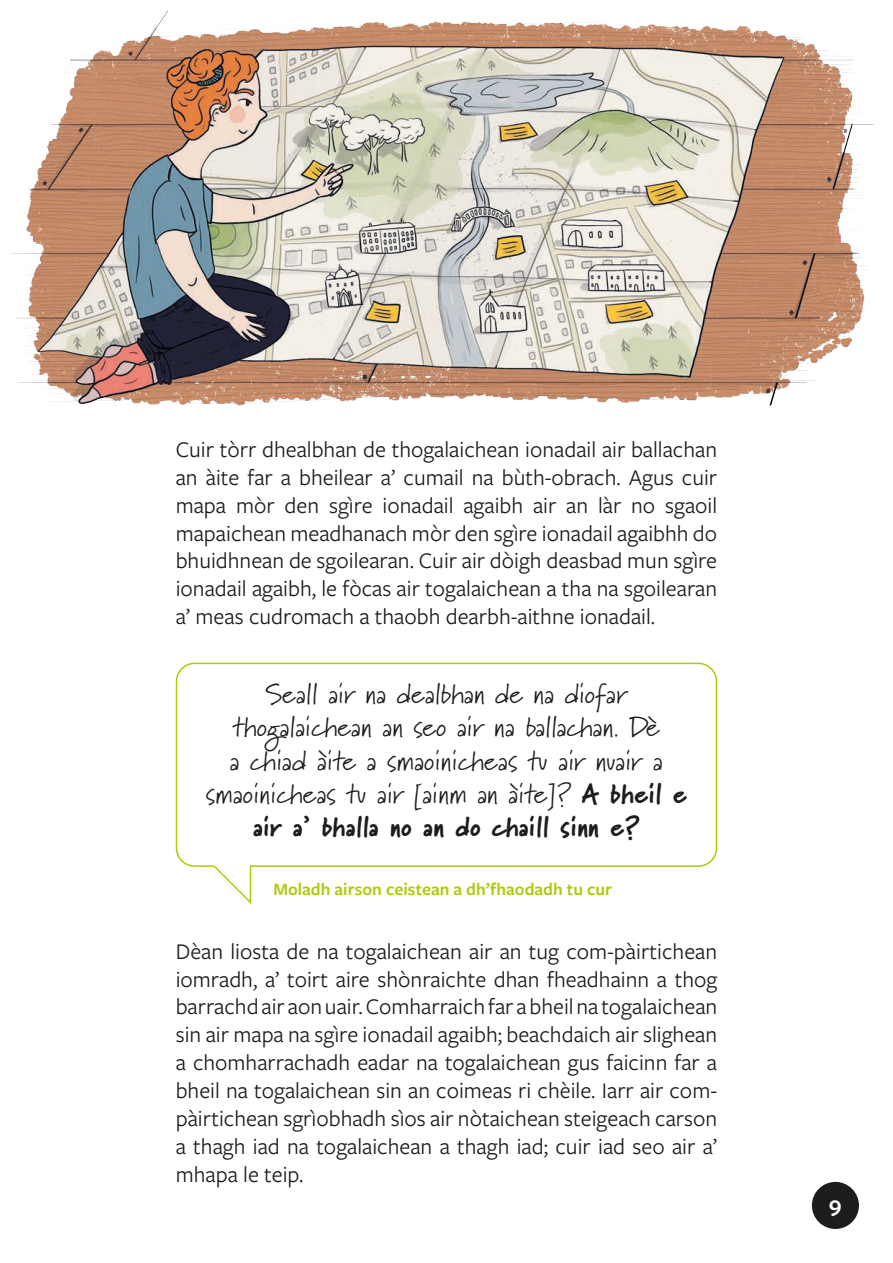
<style>
.page{position:relative;width:893px;height:1263px;background:#fff}
.page>*{position:absolute;margin:0;border:0;box-sizing:border-box;transform-origin:0 0}
.t1{font:27.75px/33.3px "Marydale";color:#1d1d1b;text-align:center}
.t2{font:600 24px "Freight Sans Pro";color:#fff}
.t3{font:23.25px/27.9px "Freight Sans Pro";color:#1d1d1b;text-align:justify}
.t4{font:600 18px "Freight Sans Pro";color:#afca0b}
.s1{font-weight:900}
</style>
<div class="page">
<img style="left:10px;top:10px;width:864px;height:396px">
<svg style="left:175px;top:662px;width:543px;height:242px"></svg>
<div style="left:812px;top:1182px;width:47px;height:47px;background:#1d1d1b;border-radius:50%"></div>
<p class="t3" style="left:176px;top:434px;width:543px">Cuir tòrr dhealbhan de thogalaichean ionadail air ballachan an àite far a bheilear a’ cumail na bùth-obrach. Agus cuir mapa mòr den sgìre ionadail agaibh air an làr no sgaoil mapaichean meadhanach mòr den sgìre ionadail agaibhh do bhuidhnean de sgoilearan. Cuir air dòigh deasbad mun sgìre ionadail agaibh, le fòcas air togalaichean a tha na sgoilearan a’ meas cudromach a thaobh dearbh-aithne ionadail.</p>
<p class="t1" style="left:206px;top:677px;width:482px">Seall air na dealbhan de na diofar thogalaichean an seo air na ballachan. Dè<br>a chiad àite a smaoinicheas tu air nuair a smaoinicheas tu air [ainm an àite]? <span class="s1">A bheil e air a’ bhalla no an do chaill sinn e?</span></p>
<p class="t4" style="left:273px;top:876px;width:340px">Moladh airson ceistean a dh’fhaodadh tu cur</p>
<p class="t3" style="left:176px;top:936px;width:543px">Dèan liosta de na togalaichean air an tug com-pàirtichean iomradh, a’ toirt aire shònraichte dhan fheadhainn a thog barrachd air aon uair. Comharraich far a bheil na togalaichean sin air mapa na sgìre ionadail agaibh; beachdaich air slighean a chomharrachadh eadar na togalaichean gus faicinn far a bheil na togalaichean sin an coimeas ri chèile. Iarr air com&shy;pàirtichean sgrìobhadh sìos air nòtaichean steigeach carson a thagh iad na togalaichean a thagh iad; cuir iad seo air a’ mhapa le teip.</p>
<p class="t2" style="left:829px;top:1187px;width:15px">9</p>
</div>
